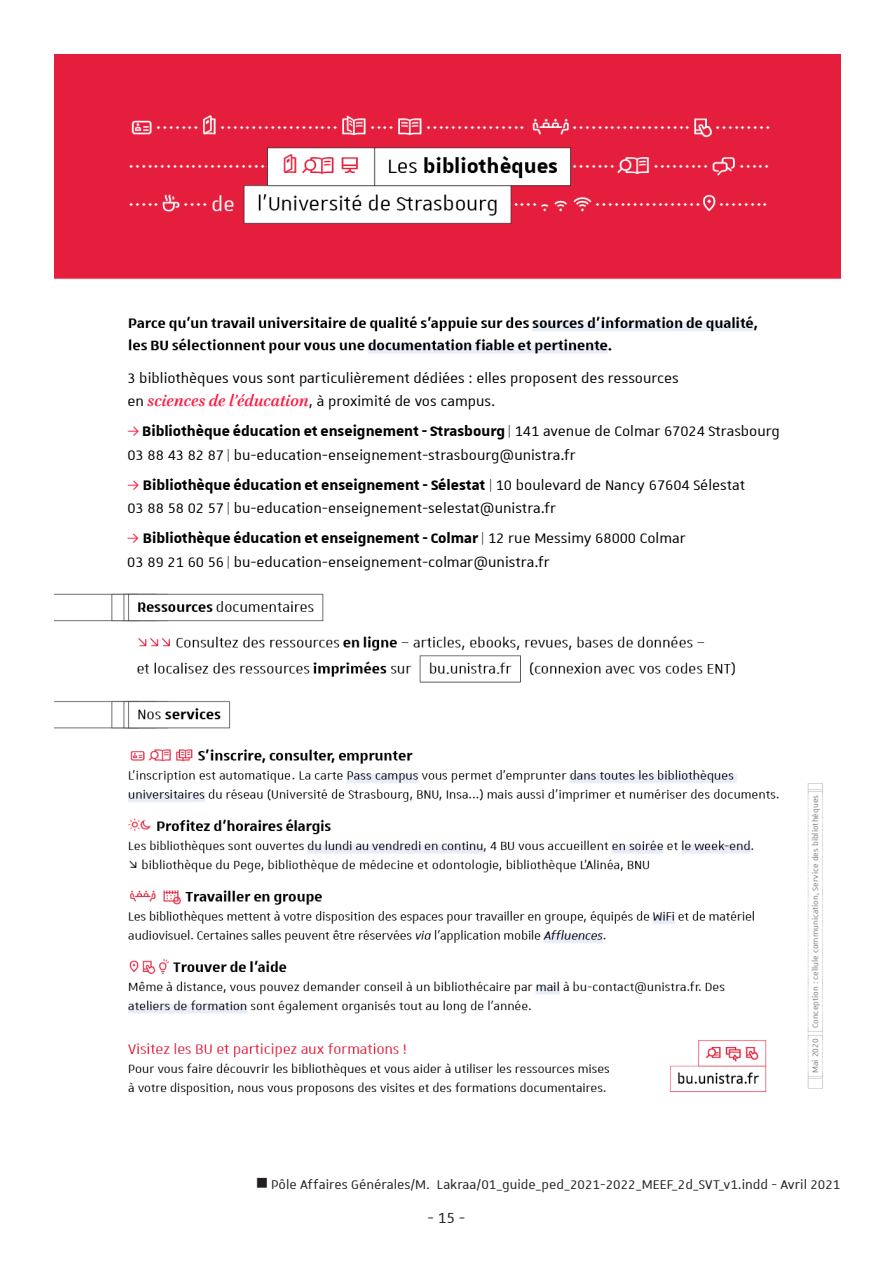
<style>
.page{position:relative;width:893px;height:1263px;background:#fff}
.page>*{position:absolute;margin:0;border:0;box-sizing:border-box;transform-origin:0 0}
.t1{font:19.5px "Unistra A";color:#231f20}
.t2{font:18.6px/23.4px "Unistra A";color:#000}
.t3{font:16.95px "Unistra A";color:#231f20}
.t4{font:10.5px "Unistra Encadre";color:#808080}
.s1{font-family:"Brill";font-weight:700;font-style:italic;color:#ff1d44}
.s2{color:#ff1d44}
.s3{font-weight:700}
</style>
<div class="page">
<img style="left:54px;top:54px;width:786px;height:1042px">
<p class="t2" style="left:127px;top:365px;width:553px">3 bibliothèques vous sont particulièrement dédiées : elles proposent des ressources en <span class="s1">sciences de l’éducation</span>, à proximité de vos campus.</p>
<p class="t2" style="left:127px;top:419px;width:654px"><span class="s2">→</span> <span class="s3">Bibliothèque éducation et enseignement - Strasbourg</span> | 141 avenue de Colmar 67024 Strasbourg<br>03 88 43 82 87 | bu-education-enseignement-strasbourg@unistra.fr</p>
<p class="t2" style="left:127px;top:473px;width:619px"><span class="s2">→</span> <span class="s3">Bibliothèque éducation et enseignement - Sélestat</span> | 10 boulevard de Nancy 67604 Sélestat<br>03 88 58 02 57 | bu-education-enseignement-selestat@unistra.fr</p>
<p class="t2" style="left:127px;top:526px;width:560px"><span class="s2">→</span> <span class="s3">Bibliothèque éducation et enseignement - Colmar</span> | 12 rue Messimy 68000 Colmar<br>03 89 21 60 56 | bu-education-enseignement-colmar@unistra.fr</p>
<p class="t4" style="left:808px;top:1089px;width:308px;rotate:-90deg">(____((_Mai_2020_)_(_Conception_:_cellule_communication,_Service_des_bibliothèques_))__)</p>
<p class="t3" style="left:256px;top:1175px;width:586px">■ Pôle Affaires Générales/M. Lakraa/01_guide_ped_2021-2022_MEEF_2d_SVT_v1.indd - Avril 2021</p>
<p class="t1" style="left:427px;top:1208px;width:40px">- 15 -</p>
</div>
